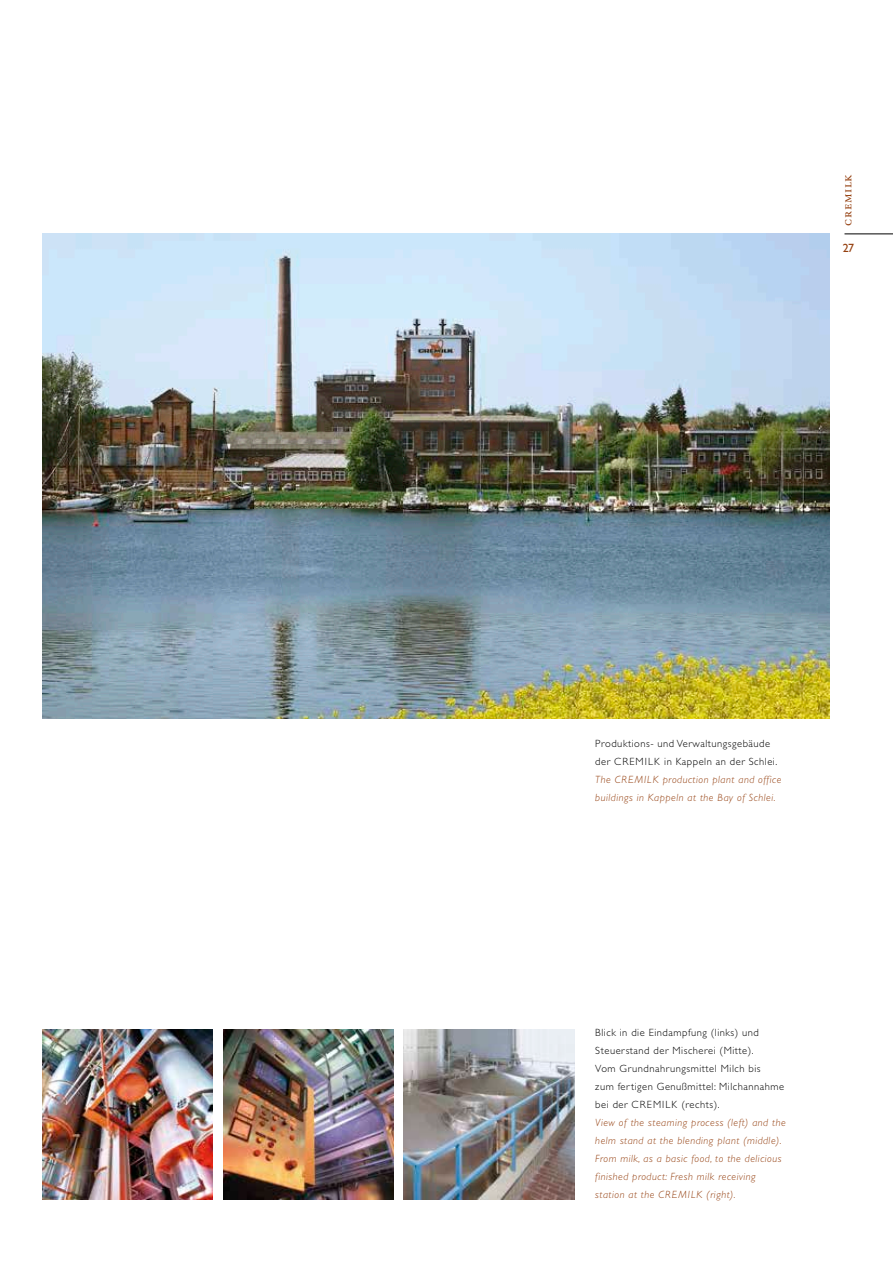
<style>
.page{position:relative;width:893px;height:1263px;background:#fff}
.page>*{position:absolute;margin:0;border:0;box-sizing:border-box;transform-origin:0 0}
.t1{font:13.5px "Minion Regular SC";letter-spacing:.05em;color:#943f0f}
.t2{font:12px "Gill Sans";color:#943f0f}
.t3{font:italic 300 10.5px/18px "Gill Sans";letter-spacing:.05em;color:#943f0f}
.t4{font:300 10.5px/18px "Gill Sans";letter-spacing:.05em;color:#000}
</style>
<div class="page">
<hr style="left:844px;top:234px;width:49px;height:1px;background:#000">
<img style="left:404px;top:1029px;width:170px;height:170px">
<img style="left:223px;top:1029px;width:170px;height:170px">
<img style="left:43px;top:1029px;width:170px;height:170px">
<img style="left:43px;top:234px;width:786px;height:485px">
<p class="t1" style="left:840px;top:226px;width:53px;rotate:-90deg">cremilk</p>
<p class="t2" style="left:843px;top:241px;width:13px">27</p>
<p class="t4" style="left:595px;top:735px;width:183px">Produktions- und Verwaltungsgebäude der CREMILK in Kappeln an der Schlei.</p>
<p class="t3" style="left:595px;top:771px;width:188px">The CREMILK production plant and office buildings in Kappeln at the Bay of Schlei.</p>
<p class="t4" style="left:595px;top:1023px;width:190px">Blick in die Eindampfung (links) und Steuerstand der Mischerei (Mitte).<br>Vom Grundnahrungsmittel Milch bis<br>zum fertigen Genußmittel: Milchannahme bei der CREMILK (rechts).</p>
<p class="t3" style="left:595px;top:1113px;width:192px">View of the steaming process (left) and the helm stand at the blending plant (middle).<br>From milk, as a basic food, to the delicious finished product: Fresh milk receiving station at the CREMILK (right).</p>
</div>
